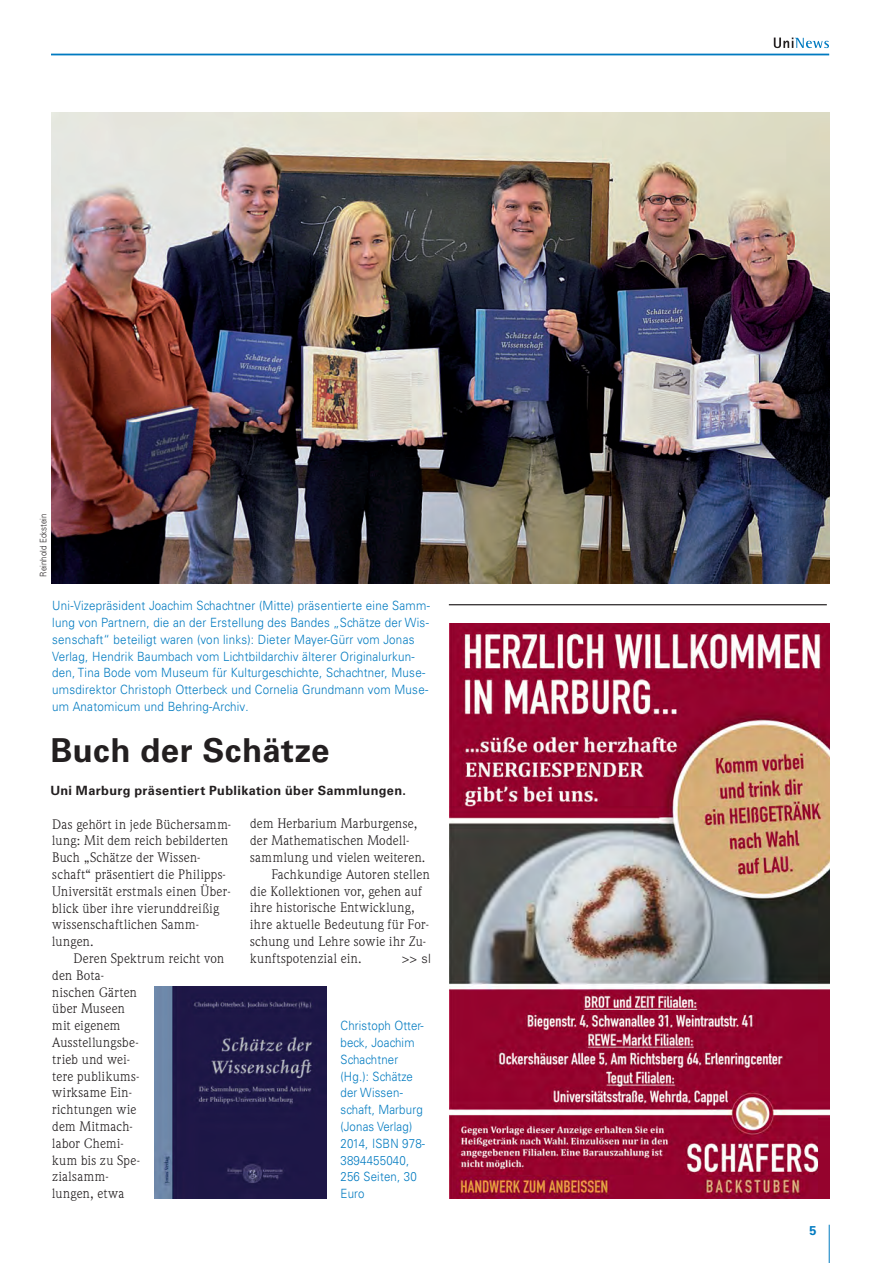
<style>
.page{position:relative;width:893px;height:1263px;background:#fff}
.page>*{position:absolute;margin:0;border:0;box-sizing:border-box;transform-origin:0 0}
.t1{font:700 33px "Univers LT Std";letter-spacing:.015em;color:#231f20}
.t2{font:13.5px "Weidemann Std";letter-spacing:.02em;color:#231f20}
.t3{font:13.5px "Weidemann Std";letter-spacing:.045em;color:#231f20}
.t4{font:300 12.75px/16.8px "Univers LT Std";letter-spacing:.02em;color:#007ac0;scale:.91 1}
.t5{font:300 12.75px/16.8px "Univers LT Std";letter-spacing:.02em;color:#007ac0;scale:.9 1}
.t6{font:700 12.75px "Univers LT Std";letter-spacing:.03em;color:#231f20}
.t7{font:300 12.75px "Univers LT Std";color:#231f20}
.t8{font:700 12.75px "Univers LT Std";color:#007ac0}
.t9{font:300 9px "Univers LT Std";letter-spacing:.005em;color:#231f20;scale:.88 1}
</style>
<div class="page">
<hr style="left:829px;top:1225px;width:1px;height:38px;background:#007ac0">
<hr style="left:51px;top:54px;width:778px;height:1px;background:#007ac0">
<svg style="left:774px;top:38px;width:55px;height:10px"></svg>
<hr style="left:449px;top:604px;width:378px;height:1px;background:#231f20">
<img style="left:51px;top:113px;width:778px;height:471px">
<img style="left:155px;top:987px;width:172px;height:211px">
<img style="left:449px;top:624px;width:380px;height:574px">
<p class="t9" style="left:38px;top:576px;width:73px;rotate:-90deg">Reinhold Eckstein</p>
<p class="t4" style="left:52px;top:597px;width:417px">Uni-Vizepräsident Joachim Schachtner (Mitte) präsentierte eine Samm&shy;lung von Partnern, die an der Erstellung des Bandes „Schätze der Wis&shy;senschaft“ beteiligt waren (von links): Dieter Mayer-Gürr vom Jonas Verlag, Hendrik Baumbach vom Lichtbildarchiv älterer Originalurkun&shy;den, Tina Bode vom Museum für Kulturgeschichte, Schachtner, Muse&shy;umsdirektor Christoph Otterbeck und Cornelia Grundmann vom Muse&shy;um Anatomicum und Behring-Archiv.</p>
<p class="t1" style="left:50px;top:731px;width:281px">Buch der Schätze</p>
<p class="t6" style="left:50px;top:783px;width:357px">Uni Marburg präsentiert Publikation über Sammlungen.</p>
<p class="t2" style="left:52px;top:816px;width:180px">Das gehört in jede Büchersamm-</p>
<p class="t2" style="left:52px;top:833px;width:177px">lung: Mit dem reich bebilderten</p>
<p class="t2" style="left:52px;top:849px;width:150px">Buch „Schätze der Wissen-</p>
<p class="t2" style="left:52px;top:866px;width:175px">schaft“ präsentiert die Philipps-</p>
<p class="t2" style="left:52px;top:883px;width:180px">Universität erstmals einen Über-</p>
<p class="t2" style="left:52px;top:900px;width:168px">blick über ihre vierunddreißig</p>
<p class="t2" style="left:52px;top:917px;width:148px">wissenschaftlichen Samm-</p>
<p class="t2" style="left:52px;top:933px;width:43px">lungen.</p>
<p class="t2" style="left:74px;top:950px;width:152px">Deren Spektrum reicht von</p>
<p class="t2" style="left:52px;top:967px;width:53px">den Bota-</p>
<p class="t2" style="left:52px;top:984px;width:86px">nischen Gärten</p>
<p class="t2" style="left:52px;top:1001px;width:74px">über Museen</p>
<p class="t2" style="left:52px;top:1017px;width:70px">mit eigenem</p>
<p class="t2" style="left:52px;top:1034px;width:88px">Ausstellungsbe-</p>
<p class="t2" style="left:52px;top:1051px;width:79px">trieb und wei-</p>
<p class="t2" style="left:52px;top:1068px;width:89px">tere publikums-</p>
<p class="t3" style="left:52px;top:1085px;width:81px">wirksame Ein-</p>
<p class="t2" style="left:52px;top:1101px;width:86px">richtungen wie</p>
<p class="t2" style="left:52px;top:1118px;width:82px">dem Mitmach-</p>
<p class="t2" style="left:52px;top:1135px;width:73px">labor Chemi-</p>
<p class="t2" style="left:52px;top:1152px;width:89px">kum bis zu Spe-</p>
<p class="t2" style="left:52px;top:1169px;width:58px">zialsamm-</p>
<p class="t2" style="left:52px;top:1185px;width:74px">lungen, etwa</p>
<p class="t2" style="left:250px;top:816px;width:169px">dem Herbarium Marburgense,</p>
<p class="t2" style="left:250px;top:833px;width:161px">der Mathematischen Modell-</p>
<p class="t2" style="left:250px;top:849px;width:177px">sammlung und vielen weiteren.</p>
<p class="t2" style="left:271px;top:866px;width:160px">Fachkundige Autoren stellen</p>
<p class="t2" style="left:250px;top:883px;width:173px">die Kollektionen vor, gehen auf</p>
<p class="t2" style="left:250px;top:900px;width:166px">ihre historische Entwicklung,</p>
<p class="t2" style="left:250px;top:916px;width:180px">ihre aktuelle Bedeutung für For-</p>
<p class="t2" style="left:250px;top:933px;width:177px">schung und Lehre sowie ihr Zu-</p>
<p class="t2" style="left:250px;top:950px;width:113px">kunftspotenzial ein.</p>
<p class="t7" style="left:401px;top:951px;width:31px">&gt;&gt; sl</p>
<p class="t5" style="left:341px;top:1017px;width:95px">Christoph Otter&shy;beck, Joachim<br>Schachtner (Hg.): Schätze der Wissen&shy;schaft, Marburg (Jonas Verlag)<br>2014, ISBN 978-<br>3894455040,<br>256 Seiten, 30<br>Euro</p>
<p class="t8" style="left:809px;top:1223px;width:9px">5</p>
</div>
